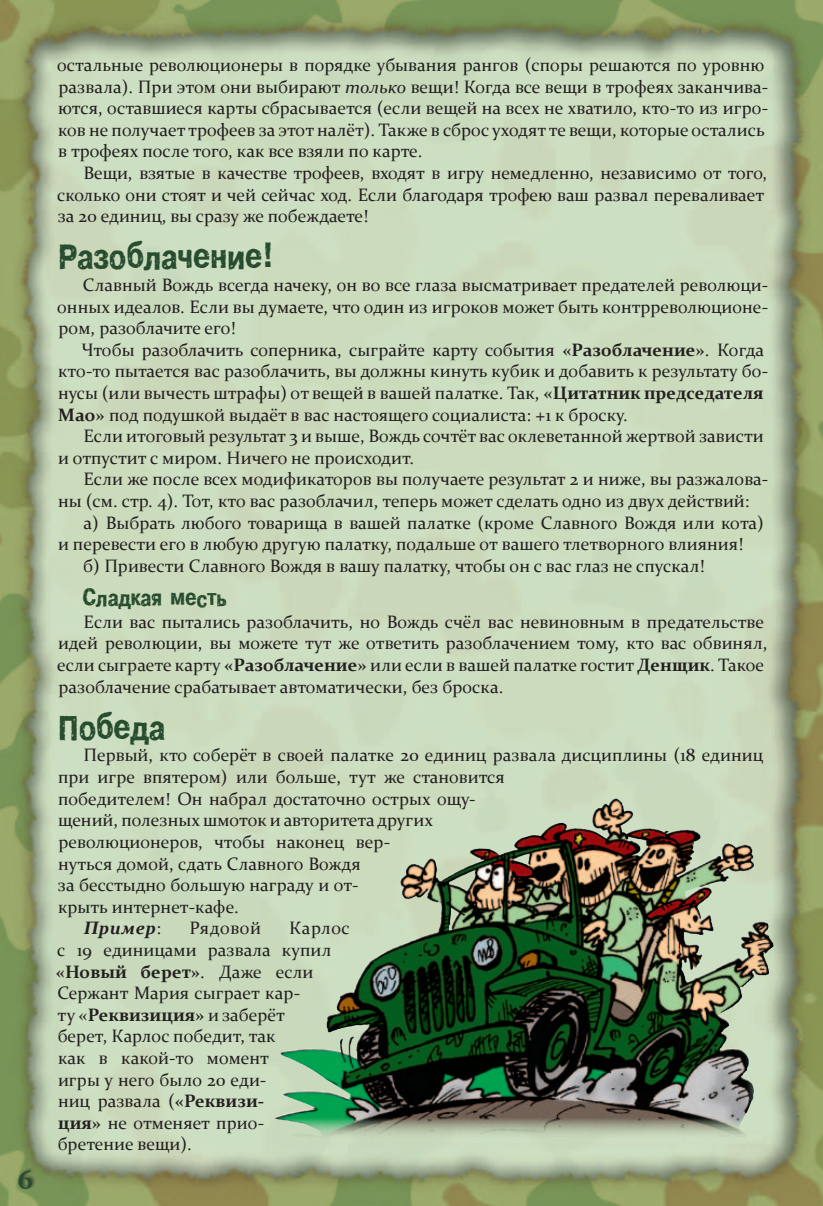
<style>
.page{position:relative;width:823px;height:1206px;background:#fff}
.page>*{position:absolute;margin:0;border:0;box-sizing:border-box;transform-origin:0 0}
.t1{font:40.5px "Crash C";color:#274c2f}
.t2{font:27px "Crash C";color:#274c2f}
.t3{font:700 27px "Constantia";color:#274c2f}
.t4{font:18px/21.6px "Constantia";color:#231f20}
.t5{font:italic 700 18px "Constantia";letter-spacing:.03em;color:#231f20}
.t6{font:18px "Constantia";letter-spacing:.03em;color:#231f20}
.s1{font-style:italic}
.s2{font-weight:700}
.s3{font-weight:400;font-style:normal}
</style>
<div class="page">
<img style="left:0;top:0;width:791px;height:1205px">
<img style="left:791px;top:0;width:32px;height:1205px">
<div style="left:17px;top:1167px;width:19px;height:22px;background:#231f20;opacity:.6"></div>
<img style="left:470px;top:798px;width:145px;height:58px">
<h2 class="t3" style="left:18px;top:1160px;width:16px">6</h2>
<p class="t4" style="left:57px;top:53px;width:712px">остальные революционеры в порядке убывания рангов (споры решаются по уровню развала). При этом они выбирают <span class="s1">только</span> вещи! Когда все вещи в трофеях заканчива&shy;ются, оставшиеся карты сбрасывается (если вещей на всех не хватило, кто-то из игро&shy;ков не получает трофеев за этот налёт). Также в сброс уходят те вещи, которые остались в трофеях после того, как все взяли по карте.</p>
<p class="t4" style="left:57px;top:161px;width:711px;text-indent:26px">Вещи, взятые в качестве трофеев, входят в игру немедленно, независимо от того, сколько они стоят и чей сейчас ход. Если благодаря трофею ваш развал переваливает за 20 единиц, вы сразу же побеждаете!</p>
<h1 class="t1" style="left:58px;top:237px;width:218px">Разоблачение!</h1>
<p class="t4" style="left:57px;top:273px;width:712px;text-align:justify;text-indent:26px">Славный Вождь всегда начеку, он во все глаза высматривает предателей революци&shy;онных идеалов. Если вы думаете, что один из игроков может быть контрреволюционе&shy;ром, разоблачите его!</p>
<p class="t4" style="left:58px;top:338px;width:712px;text-indent:24px">Чтобы разоблачить соперника, сыграйте карту события <span class="s2">«Разоблачение»</span>. Когда кто-то пытается вас разоблачить, вы должны кинуть кубик и добавить к результату бо&shy;нусы (или вычесть штрафы) от вещей в вашей палатке. Так, <span class="s2">«Цитатник председателя Мао»</span> под подушкой выдаёт в вас настоящего социалиста: +1 к броску.</p>
<p class="t4" style="left:58px;top:424px;width:707px;text-indent:26px">Если итоговый результат 3 и выше, Вождь сочтёт вас оклеветанной жертвой зависти и отпустит с миром. Ничего не происходит.</p>
<p class="t4" style="left:58px;top:468px;width:712px;text-indent:26px">Если же после всех модификаторов вы получаете результат 2 и ниже, вы разжалова&shy;ны (см. стр. 4). Тот, кто вас разоблачил, теперь может сделать одно из двух действий:</p>
<p class="t4" style="left:84px;top:511px;width:681px">a) Выбрать любого товарища в вашей палатке (кроме Славного Вождя или кота)</p>
<p class="t4" style="left:58px;top:532px;width:686px">и перевести его в любую другую палатку, подальше от вашего тлетворного влияния!</p>
<p class="t4" style="left:83px;top:554px;width:623px">б) Привести Славного Вождя в вашу палатку, чтобы он с вас глаз не спускал!</p>
<h2 class="t2" style="left:83px;top:585px;width:145px">Сладкая месть</h2>
<p class="t4" style="left:57px;top:610px;width:711px;text-indent:26px">Если вас пытались разоблачить, но Вождь счёл вас невиновным в предательстве идей революции, вы можете тут же ответить разоблачением тому, кто вас обвинял, если сыграете карту <span class="s2">«Разоблачение»</span> или если в вашей палатке гостит <span class="s2">Денщик</span>. Такое разоблачение срабатывает автоматически, без броска.</p>
<h1 class="t1" style="left:58px;top:708px;width:109px">Победа</h1>
<p class="t4" style="left:84px;top:743px;width:681px">Первый, кто соберёт в своей палатке 20 единиц развала дисциплины (18 единиц</p>
<p class="t4" style="left:58px;top:765px;width:448px">при игре впятером) или больше, тут же становится</p>
<p class="t4" style="left:58px;top:787px;width:419px">победителем! Он набрал достаточно острых ощу-</p>
<p class="t4" style="left:58px;top:808px;width:376px">щений, полезных шмоток и авторитета других</p>
<p class="t4" style="left:59px;top:830px;width:333px">революционеров, чтобы наконец вер-</p>
<p class="t4" style="left:58px;top:851px;width:304px">нуться домой, сдать Славного Вождя</p>
<p class="t4" style="left:58px;top:873px;width:302px">за бесстыдно большую награду и от-</p>
<p class="t4" style="left:58px;top:895px;width:182px">крыть интернет-кафе.</p>
<p class="t5" style="left:84px;top:915px;width:79px">Пример<span class="s3">:</span></p>
<p class="t6" style="left:190px;top:916px;width:73px">Рядовой</p>
<p class="t4" style="left:56px;top:916px;width:296px;text-indent:233px">Карлос с 19 единицами развала купил <span class="s2">«Новый берет»</span>. Даже если<br>Сержант Мария сыграет кар-<br>ту «<span class="s2">Реквизиция»</span> и заберёт<br>берет, Карлос победит, так<br>как в какой-то момент<br>игры у него было 20 еди-<br>ниц развала (<span class="s2">«Реквизи-<br>ция»</span> не отменяет прио-<br>бретение вещи).</p>
</div>
